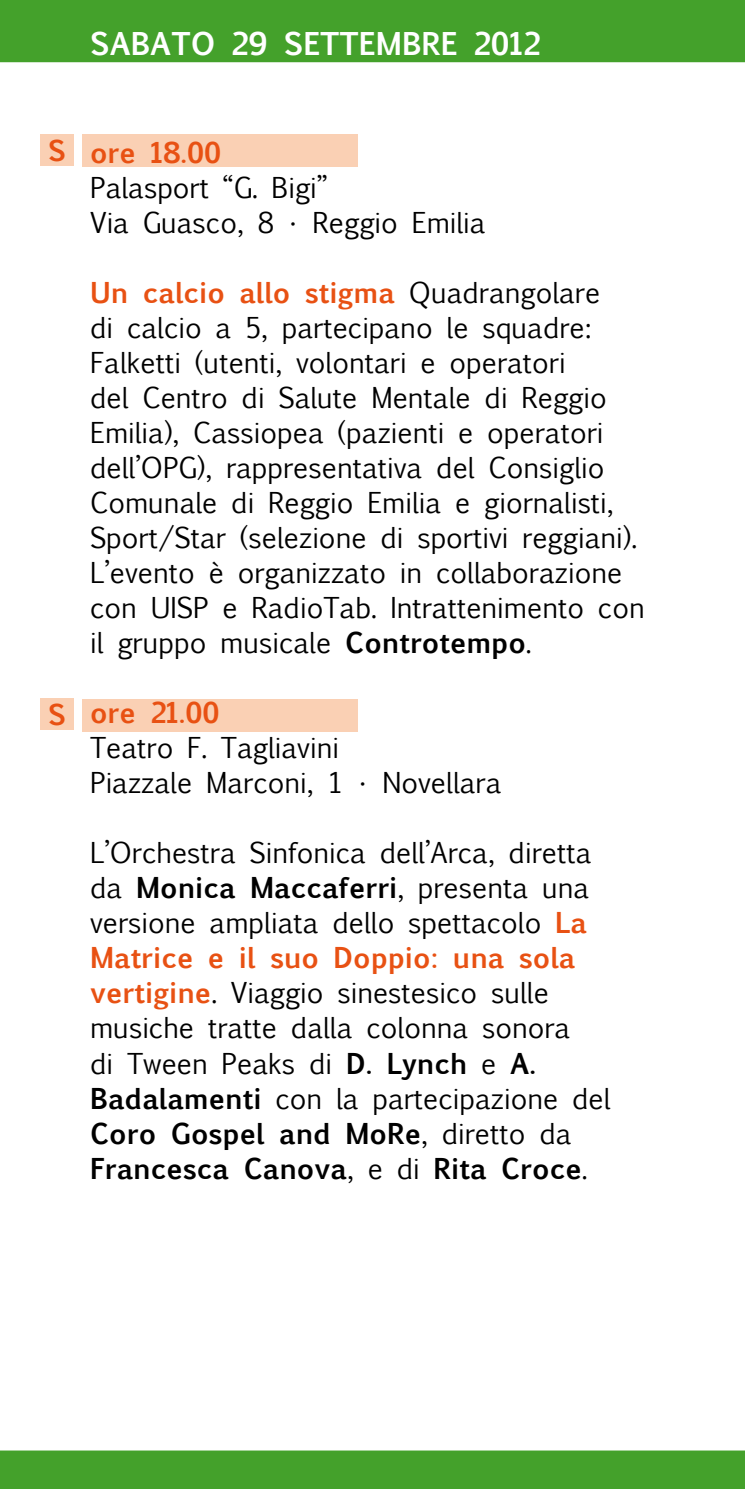
<style>
.page{position:relative;width:745px;height:1489px;background:#fff}
.page>*{position:absolute;margin:0;border:0;box-sizing:border-box;transform-origin:0 0}
.t1{font:700 30px "Euphemia UCAS";color:#fff}
.t2{font:27.5px/35px "Euphemia UCAS";color:#000}
.t3{font:700 27.5px "Euphemia UCAS";color:#e85113}
.s1{font-weight:700;color:#e85113}
.s2{font-weight:700}
</style>
<div class="page">
<div style="left:82px;top:699px;width:275px;height:32px;background:#fad0b4"></div>
<div style="left:41px;top:698px;width:33px;height:32px;background:#fad0b4"></div>
<div style="left:82px;top:135px;width:275px;height:32px;background:#fad0b4"></div>
<div style="left:41px;top:134px;width:33px;height:32px;background:#fad0b4"></div>
<div style="left:0;top:0;width:744px;height:62px;background:#44a12b"></div>
<div style="left:0;top:1450px;width:744px;height:38px;background:#44a12b"></div>
<p class="t1" style="left:90px;top:21px;width:451px">SABATO 29 SETTEMBRE 2012</p>
<p class="t3" style="left:48px;top:132px;width:174px">S ore 18.00</p>
<p class="t2" style="left:90px;top:170px;width:397px">Palasport “G. Bigi”<br>Via Guasco, 8 • Reggio Emilia</p>
<p class="t3" style="left:48px;top:694px;width:19px">S</p>
<p class="t2" style="left:90px;top:275px;width:555px"><span class="s1">Un calcio allo stigma</span> Quadrangolare<br>di calcio a 5, partecipano le squadre:<br>Falketti (utenti, volontari e operatori<br>del Centro di Salute Mentale di Reggio Emilia), Cassiopea (pazienti e operatori dell’OPG), rappresentativa del Consiglio Comunale di Reggio Emilia e giornalisti, Sport/Star (selezione di sportivi reggiani).<br>L’evento è organizzato in collaborazione con UISP e RadioTab. Intrattenimento con il gruppo musicale <span class="s2">Controtempo</span>.</p>
<p class="t3" style="left:90px;top:692px;width:131px">ore 21.00</p>
<p class="t2" style="left:90px;top:730px;width:412px">Teatro F. Tagliavini<br>Piazzale Marconi, 1 • Novellara</p>
<p class="t2" style="left:90px;top:835px;width:521px">L’Orchestra Sinfonica dell’Arca, diretta da <span class="s2">Monica Maccaferri</span>, presenta una versione ampliata dello spettacolo <span class="s1">La Matrice e il suo Doppio: una sola vertigine</span>. Viaggio sinestesico sulle musiche tratte dalla colonna sonora<br>di Tween Peaks di <span class="s2">D. Lynch</span> e <span class="s2">A.<br>Badalamenti</span> con la partecipazione del <span class="s2">Coro Gospel and MoRe</span>, diretto da <span class="s2">Francesca Canova</span>, e di <span class="s2">Rita Croce</span>.</p>
</div>
